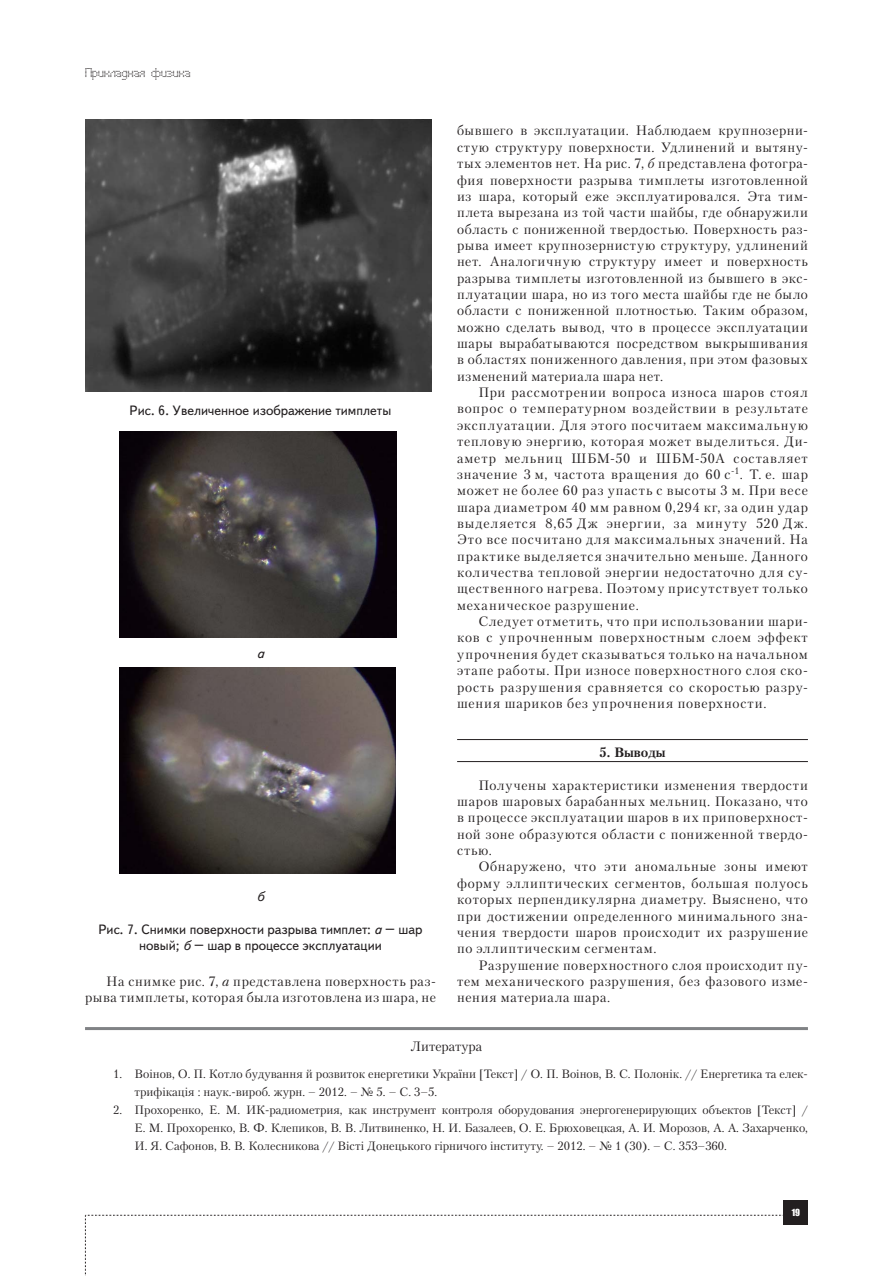
<style>
.page{position:relative;width:893px;height:1276px;background:#fff}
.page>*{position:absolute;margin:0;border:0;box-sizing:border-box;transform-origin:0 0}
.Text{font:13.5px/16.4px "Petersburg C";letter-spacing:.05em;color:#231f20;text-align:justify}
.risunok{font:13.5px/16.2px "Text Book C";color:#231f20;text-align:center}
.literatura-zaglav{font:13.5px "Petersburg C";color:#231f20}
.Punkt{font:700 13.5px "Petersburg C";color:#231f20}
.risunok-2{font:italic 13.5px "Text Book C";color:#231f20}
.t1{font:12px/18px "Petersburg C";color:#231f20}
.t2{font:12px "Perfo";letter-spacing:.015em;color:#231f20}
.t3{font:9px "Impact";color:#fff}
.s1{font-style:italic}
</style>
<div class="page">
<svg style="left:85px;top:1215px;width:699px;height:61px"></svg>
<div style="left:784px;top:1200px;width:24px;height:25px;background:#231f20"></div>
<hr style="left:457px;top:739px;width:351px;height:1px;background:#231f20">
<hr style="left:457px;top:761px;width:351px;height:1px;background:#231f20">
<img style="left:85px;top:119px;width:346px;height:273px">
<img style="left:120px;top:432px;width:276px;height:205px">
<hr style="left:85px;top:1027px;width:723px;height:3px;background:#808285">
<img style="left:120px;top:668px;width:275px;height:205px">
<p class="t2" style="left:85px;top:66px;width:107px">Прикладная физика</p>
<p class="Text" style="left:457px;top:122px;width:352px">бывшего в эксплуатации. Наблюдаем крупнозерни&shy;стую структуру поверхности. Удлинений и вытяну&shy;тых элементов нет. На рис. 7, <span class="s1">б</span> представлена фотогра&shy;фия поверхности разрыва тимплеты изготовленной из шара, который еже эксплуатировался. Эта тим&shy;плета вырезана из той части шайбы, где обнаружили область с пониженной твердостью. Поверхность раз&shy;рыва имеет крупнозернистую структуру, удлинений нет. Аналогичную структуру имеет и поверхность разрыва тимплеты изготовленной из бывшего в экс&shy;плуатации шара, но из того места шайбы где не было области с пониженной плотностью. Таким образом, можно сделать вывод, что в процессе эксплуатации шары вырабатываются посредством выкрышивания в областях пониженного давления, при этом фазовых изменений материала шара нет.</p>
<p class="Text" style="left:457px;top:384px;width:352px;text-indent:21px">При рассмотрении вопроса износа шаров стоял вопрос о температурном воздействии в результате эксплуатации. Для этого посчитаем максимальную тепловую энергию, которая может выделиться. Ди&shy;аметр мельниц ШБМ-50 и ШБМ-50А составляет значение 3 м, частота вращения до 60 с<sup>-1</sup>. Т. е. шар может не более 60 раз упасть с высоты 3 м. При весе шара диаметром 40 мм равном 0,294 кг, за один удар выделяется 8,65 Дж энергии, за минуту 520 Дж.<br>Это все посчитано для максимальных значений. На практике выделяется значительно меньше. Данного количества тепловой энергии недостаточно для су&shy;щественного нагрева. Поэтому присутствует только механическое разрушение.</p>
<p class="Text" style="left:457px;top:613px;width:352px;text-indent:21px">Следует отметить, что при использовании шари&shy;ков с упрочненным поверхностным слоем эффект упрочнения будет сказываться только на начальном этапе работы. При износе поверхностного слоя ско&shy;рость разрушения сравняется со скоростью разру&shy;шения шариков без упрочнения поверхности.</p>
<p class="Punkt" style="left:599px;top:744px;width:68px">5. Выводы</p>
<p class="Text" style="left:457px;top:776px;width:352px;text-indent:21px">Получены характеристики изменения твердости шаров шаровых барабанных мельниц. Показано, что в процессе эксплуатации шаров в их приповерхност&shy;ной зоне образуются области с пониженной твердо&shy;стью.</p>
<p class="Text" style="left:457px;top:858px;width:352px;text-indent:21px">Обнаружено, что эти аномальные зоны имеют форму эллиптических сегментов, большая полуось которых перпендикулярна диаметру. Выяснено, что при достижении определенного минимального зна&shy;чения твердости шаров происходит их разрушение по эллиптическим сегментам.</p>
<p class="Text" style="left:457px;top:956px;width:352px;text-indent:21px">Разрушение поверхностного слоя происходит пу&shy;тем механического разрушения, без фазового изме&shy;нения материала шара.</p>
<p class="literatura-zaglav" style="left:411px;top:1038px;width:73px">Литература</p>
<p class="t1" style="left:135px;top:1064px;width:675px;text-indent:-21px">1. Воінов, О. П. Котло будування й розвиток енергетики України [Текст] / О. П. Воінов, В. С. Полонік. // Енергетика та елек&shy;трифікація : наук.-вироб. журн. – 2012. – № 5. – С. 3–5.</p>
<p class="t1" style="left:135px;top:1100px;width:675px;text-align:justify;text-indent:-21px">2. Прохоренко, Е. М. ИК-радиометрия, как инструмент контроля оборудования энергогенерирующих объектов [Текст] / Е. М. Прохоренко, В. Ф. Клепиков, В. В. Литвиненко, Н. И. Базалеев, О. Е. Брюховецкая, А. И. Морозов, А. А. Захарченко, И. Я. Сафонов, В. В. Колесникова // Вісті Донецького гірничого інституту. – 2012. – № 1 (30). – С. 353–360.</p>
<p class="risunok" style="left:130px;top:403px;width:263px">Рис. 6. Увеличенное изображение тимплеты</p>
<p class="risunok-2" style="left:257px;top:646px;width:9px">а</p>
<p class="risunok-2" style="left:257px;top:889px;width:9px">б</p>
<p class="risunok" style="left:98px;top:921px;width:325px">Рис. 7. Снимки поверхности разрыва тимплет: <span class="s1">а</span> – шар новый; <span class="s1">б</span> – шар в процессе эксплуатации</p>
<p class="Text" style="left:85px;top:973px;width:352px;text-align:right">На снимке рис. 7, <span class="s1">а</span> представлена поверхность раз&shy;рыва тимплеты, которая была изготовлена из шара, не</p>
<p class="t3" style="left:792px;top:1205px;width:10px">19</p>
</div>
